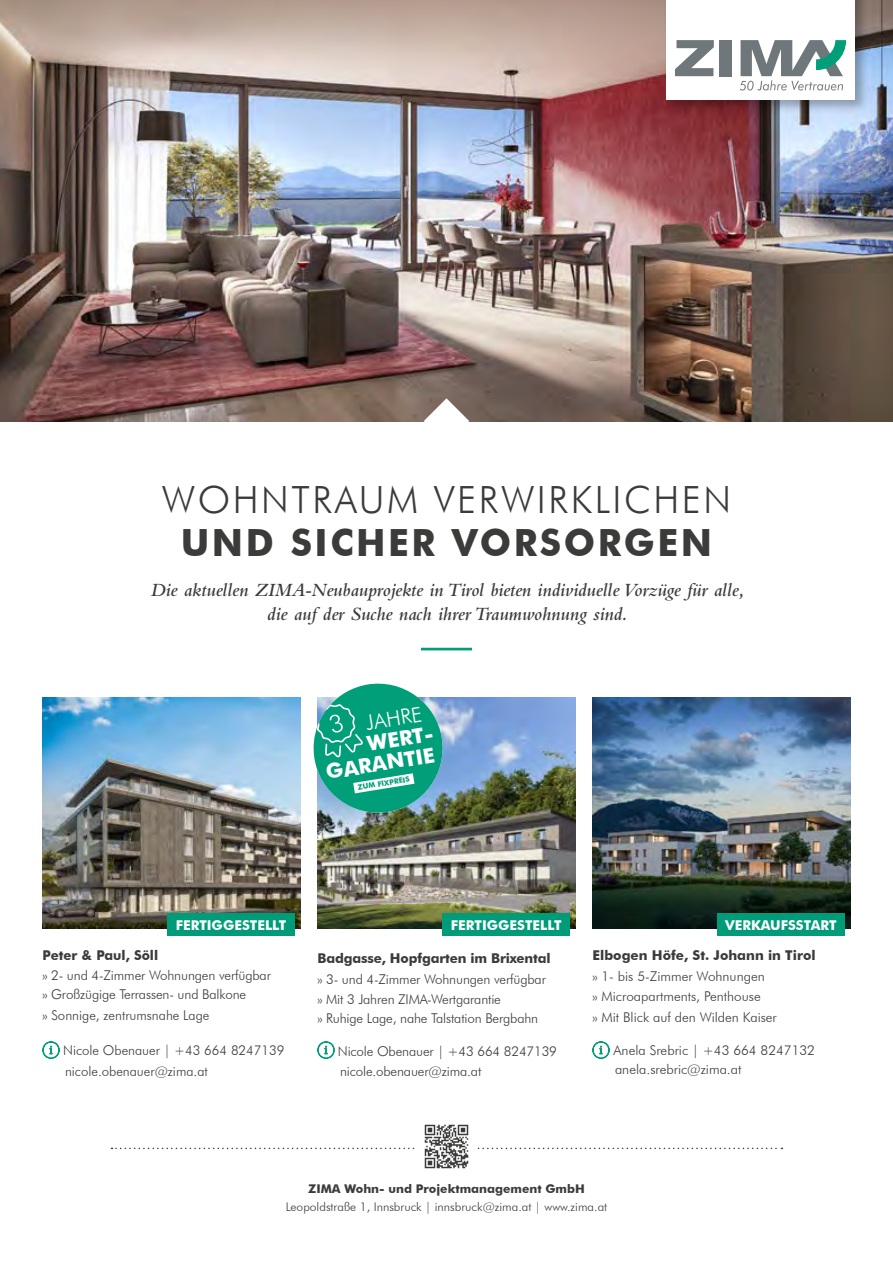
<style>
.page{position:relative;width:893px;height:1263px;background:#fff}
.page>*{position:absolute;margin:0;border:0;box-sizing:border-box;transform-origin:0 0}
.t1{font:300 37.5px/43.5px "Futura BT";letter-spacing:.07em;color:#3b3b3a;text-align:center}
.t2{font:700 20.7px "Futura BT";color:#fff}
.t3{font:300 20.7px "Futura BT";color:#fff}
.t4{font:italic 600 19.5px/24px "Bembo Std";color:#3b3b3a;text-align:center}
.t5{font:300 13.5px/19.5px "Futura BT";letter-spacing:-.01em;color:#3b3b3a}
.t6{font:700 13.5px/21px "Futura BT";color:#3b3b3a}
.t7{font:700 13.5px "Futura BT";color:#fff}
.t8{font:300 12px/18px "Futura BT";color:#3b3b3a;text-align:center}
.t9{font:700 7.35px "Futura BT";color:#009f79}
.s1{font-weight:700}
.s2{font-weight:300}
</style>
<div class="page">
<img style="left:0;top:0;width:893px;height:421px">
<svg style="left:424px;top:398px;width:45px;height:24px"></svg>
<img style="left:592px;top:697px;width:258px;height:231px">
<img style="left:317px;top:697px;width:258px;height:231px">
<div style="left:664px;top:0;width:205px;height:114px;background:#000;opacity:.3"></div>
<div style="left:666px;top:0;width:189px;height:99px;background:#fff"></div>
<svg style="left:675px;top:40px;width:39px;height:36px"></svg>
<div style="left:720px;top:40px;width:12px;height:36px;background:#70777a"></div>
<svg style="left:740px;top:40px;width:106px;height:51px"></svg>
<img style="left:43px;top:697px;width:257px;height:231px">
<hr style="left:421px;top:648px;width:51px;height:2px;background:#009f79">
<svg style="left:111px;top:1125px;width:671px;height:43px"></svg>
<div style="left:443px;top:914px;width:127px;height:22px;background:#009c7a"></div>
<div style="left:167px;top:914px;width:128px;height:22px;background:#009c7a"></div>
<svg style="left:592px;top:1041px;width:18px;height:18px"></svg>
<svg style="left:317px;top:1041px;width:18px;height:18px"></svg>
<svg style="left:313px;top:683px;width:134px;height:134px;background:#3dad98"></svg>
<svg style="left:42px;top:1041px;width:18px;height:18px"></svg>
<div style="left:717px;top:914px;width:128px;height:22px;background:#009c7a"></div>
<p class="t1" style="left:162px;top:477px;width:571px">WOHNTRAUM VERWIRKLICHEN<br><span class="s1">UND SICHER VORSORGEN</span></p>
<p class="t4" style="left:151px;top:578px;width:595px">Die aktuellen ZIMA-Neubauprojekte in Tirol bieten individuelle Vorzüge für alle, die auf der Suche nach ihrer Traumwohnung sind.</p>
<p class="t3" style="left:364px;top:710px;width:58px;rotate:-9deg">JAHRE</p>
<p class="t2" style="left:365px;top:731px;width:69px;rotate:-9deg">WERT-</p>
<p class="t2" style="left:324px;top:759px;width:112px;rotate:-9deg">GARANTIE</p>
<p class="t9" style="left:357px;top:783px;width:54px;rotate:-9deg">ZUM FIXPREIS</p>
<p class="t7" style="left:176px;top:917px;width:112px">FERTIGGESTELLT</p>
<p class="t7" style="left:451px;top:917px;width:112px">FERTIGGESTELLT</p>
<p class="t5" style="left:317px;top:948px;width:235px;line-height:21px"><span class="s1">Badgasse, Hopfgarten im Brixental </span>» 3- und 4-Zimmer Wohnungen verfügbar</p>
<p class="t5" style="left:317px;top:989px;width:222px">» Mit 3 Jahren ZIMA-Wertgarantie<br>» Ruhige Lage, nahe Talstation Bergbahn</p>
<p class="t5" style="left:338px;top:1042px;width:221px">Nicole Obenauer | +43 664 8247139 nicole.obenauer@zima.at</p>
<p class="t5" style="left:43px;top:946px;width:230px"><span class="s1">Peter &amp; Paul, Söll<br></span>» 2- und 4-Zimmer Wohnungen verfügbar » Großzügige Terrassen- und Balkone</p>
<p class="t5" style="left:43px;top:1006px;width:168px">» Sonnige, zentrumsnahe Lage</p>
<p class="t5" style="left:63px;top:1039px;width:223px;line-height:21px">Nicole Obenauer | +43 664 8247139 nicole.obenauer@zima.at</p>
<p class="t7" style="left:725px;top:917px;width:113px">VERKAUFSSTART</p>
<p class="t6" style="left:592px;top:945px;width:225px">Elbogen Höfe, St. Johann in Tirol <span class="s2">» 1- bis 5-Zimmer Wohnungen</span></p>
<p class="t5" style="left:592px;top:985px;width:186px;line-height:21px">» Microapartments, Penthouse<br>» Mit Blick auf den Wilden Kaiser</p>
<p class="t5" style="left:614px;top:1040px;width:203px">Anela Srebric | +43 664 8247132 anela.srebric@zima.at</p>
<p class="t8" style="left:286px;top:1180px;width:323px"><span class="s1">ZIMA Wohn- und Projektmanagement GmbH<br></span>Leopoldstraße 1, Innsbruck | innsbruck@zima.at | www.zima.at</p>
</div>
